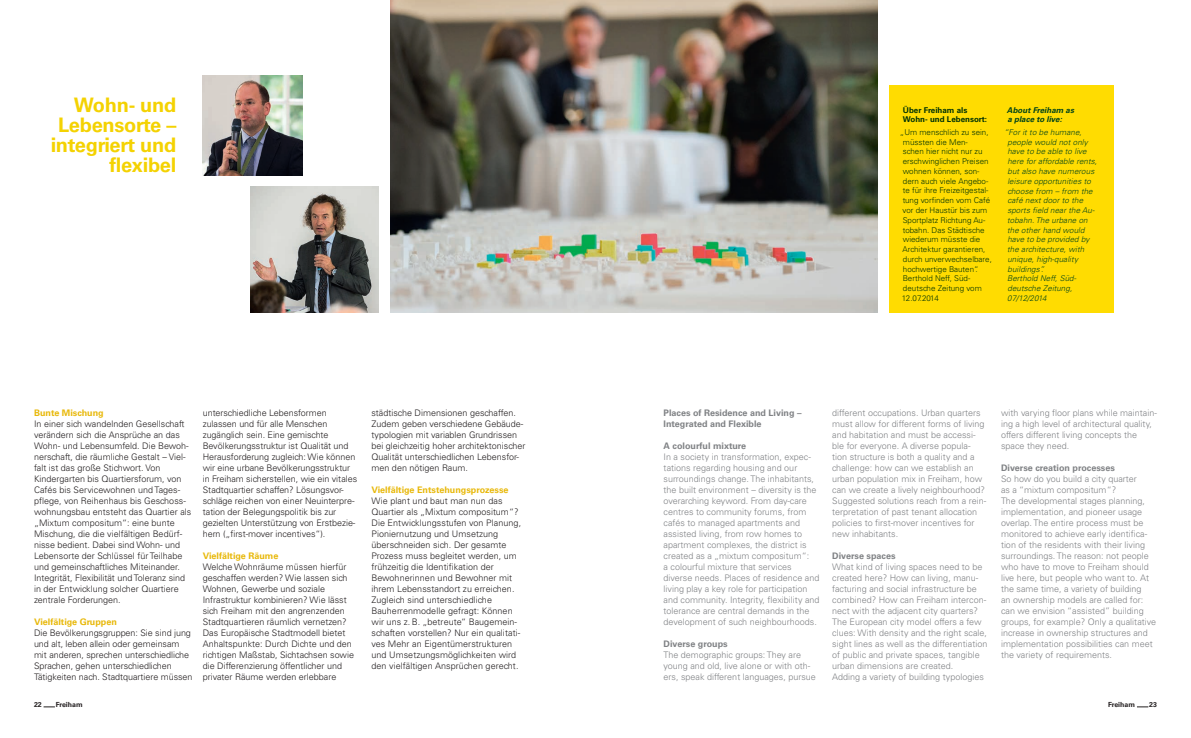
<style>
.page{position:relative;width:1191px;height:738px;background:#fff}
.page>*{position:absolute;margin:0;border:0;box-sizing:border-box;transform-origin:0 0}
.t1{font:700 20px/20px "Univers";letter-spacing:-.015em;color:#f4d202;text-align:right}
.t2{font:300 9px/11px "Univers";color:#231f20}
.t3{font:300 9px/11px "Univers";color:#808285}
.t4{font:700 9px/11px "Univers";color:#808285}
.t5{font:700 9px "Univers";color:#e8b809}
.t6{font:300 8px/9.8px "Univers";color:#003205}
.t7{font:italic 300 8px/9.8px "Univers";letter-spacing:.01em;color:#004318}
.t8{font:700 8px/9.8px "Univers";color:#003205}
.t9{font:italic 700 8px/9.8px "Univers";color:#004318}
.t10{font:700 7px "Univers";color:#231f20}
</style>
<div class="page">
<img style="left:391px;top:0;width:486px;height:312px">
<img style="left:251px;top:186px;width:127px;height:126px">
<img style="left:203px;top:76px;width:99px;height:99px">
<div style="left:890px;top:85px;width:224px;height:227px;background:#ffdc01"></div>
<h1 class="t1" style="left:51px;top:95px;width:127px">Wohn- und<br>Lebensorte – integriert und flexibel</h1>
<p class="t5" style="left:34px;top:407px;width:71px">Bunte Mischung</p>
<p class="t2" style="left:34px;top:418px;width:159px">In einer sich wandelnden Gesellschaft verändern sich die Ansprüche an das Wohn- und Lebensumfeld. Die Bewoh&shy;nerschaft, die räumliche Gestalt – Viel&shy;falt ist das große Stichwort. Von Kindergarten bis Quartiersforum, von Cafés bis Servicewohnen und Tages&shy;pflege, von Reihenhaus bis Geschoss&shy;wohnungsbau entsteht das Quartier als „Mixtum compositum“: eine bunte Mischung, die die vielfältigen Bedürf&shy;nisse bedient. Dabei sind Wohn- und Lebensorte der Schlüssel für Teilhabe und gemeinschaftliches Miteinander.<br>Integrität, Flexibilität und Toleranz sind in der Entwicklung solcher Quartiere zentrale Forderungen.</p>
<p class="t5" style="left:34px;top:616px;width:84px">Vielfältige Gruppen</p>
<p class="t2" style="left:34px;top:627px;width:160px">Die Bevölkerungsgruppen: Sie sind jung und alt, leben allein oder gemeinsam mit anderen, sprechen unterschiedliche Sprachen, gehen unterschiedlichen Tätigkeiten nach. Stadtquartiere müssen</p>
<p class="t2" style="left:203px;top:407px;width:156px">unterschiedliche Lebensformen zulassen und für alle Menschen zugänglich sein. Eine gemischte Bevölkerungsstruktur ist Qualität und Herausforderung zugleich: Wie können wir eine urbane Bevölkerungsstruktur in Freiham sicherstellen, wie ein vitales Stadtquartier schaffen? Lösungsvor&shy;schläge reichen von einer Neuinterpre&shy;tation der Belegungspolitik bis zur gezielten Unterstützung von Erstbezie&shy;hern („first-mover incentives“).</p>
<p class="t5" style="left:203px;top:550px;width:77px">Vielfältige Räume</p>
<p class="t2" style="left:203px;top:561px;width:153px">Welche Wohnräume müssen hierfür geschaffen werden? Wie lassen sich Wohnen, Gewerbe und soziale Infrastruktur kombinieren? Wie lässt sich Freiham mit den angrenzenden Stadtquartieren räumlich vernetzen?<br>Das Europäische Stadtmodell bietet Anhaltspunkte: Durch Dichte und den richtigen Maßstab, Sichtachsen sowie die Differenzierung öffentlicher und privater Räume werden erlebbare</p>
<p class="t2" style="left:371px;top:407px;width:156px">städtische Dimensionen geschaffen.<br>Zudem geben verschiedene Gebäude&shy;typologien mit variablen Grundrissen bei gleichzeitig hoher architektonischer Qualität unterschiedlichen Lebensfor&shy;men den nötigen Raum.</p>
<p class="t5" style="left:371px;top:484px;width:139px">Vielfältige Entstehungsprozesse</p>
<p class="t2" style="left:371px;top:495px;width:151px">Wie plant und baut man nun das Quartier als „Mixtum compositum“?<br>Die Entwicklungsstufen von Planung, Pioniernutzung und Umsetzung überschneiden sich. Der gesamte Prozess muss begleitet werden, um frühzeitig die Identifikation der Bewohnerinnen und Bewohner mit ihrem Lebensstandort zu erreichen.<br>Zugleich sind unterschiedliche Bauherrenmodelle gefragt: Können wir uns z. B. „betreute“ Baugemein&shy;schaften vorstellen? Nur ein qualitati&shy;ves Mehr an Eigentümerstrukturen und Umsetzungsmöglichkeiten wird den vielfältigen Ansprüchen gerecht.</p>
<p class="t8" style="left:902px;top:105px;width:86px">Über Freiham als<br>Wohn- und Lebensort:</p>
<p class="t6" style="left:900px;top:127px;width:93px">„Um menschlich zu sein, müssten die Men-<br>schen hier nicht nur zu erschwinglichen Preisen wohnen können, son&shy;dern auch viele Angebo&shy;te für ihre Freizeitgestal&shy;tung vorfinden vom Café vor der Haustür bis zum<br>Sportplatz Richtung Au&shy;tobahn. Das Städtische wiederum müsste die<br>Architektur garantieren, durch unverwechselbare, hochwertige Bauten“.<br>Berthold Neff, Süd&shy;deutsche Zeitung vom<br>12.07.2014</p>
<p class="t9" style="left:1007px;top:105px;width:69px">About Freiham as a place to live:</p>
<p class="t7" style="left:1007px;top:127px;width:92px;text-indent:-3px">“For it to be humane, people would not only have to be able to live here for affordable rents, but also have numerous leisure opportunities to choose from – from the café next door to the sports field near the Au&shy;tobahn. The urbane on the other hand would have to be provided by the architecture, with unique, high-quality buildings”.<br>Berthold Neff, Süd&shy;deutsche Zeitung,<br>07/12/2014</p>
<p class="t4" style="left:663px;top:407px;width:140px">Places of Residence and Living –<br>Integrated and Flexible</p>
<p class="t4" style="left:663px;top:440px;width:84px">A colourful mixture</p>
<p class="t3" style="left:663px;top:451px;width:158px">In a society in transformation, expec&shy;tations regarding housing and our surroundings change. The inhabitants, the built environment – diversity is the overarching keyword. From day-care centres to community forums, from cafés to managed apartments and assisted living, from row homes to apartment complexes, the district is created as a „mixtum compositum“:<br>a colourful mixture that services diverse needs. Places of residence and living play a key role for participation and community. Integrity, flexibility and tolerance are central demands in the development of such neighbourhoods.</p>
<p class="t4" style="left:663px;top:638px;width:66px">Diverse groups</p>
<p class="t3" style="left:663px;top:649px;width:154px">The demographic groups: They are young and old, live alone or with oth&shy;ers, speak different languages, pursue</p>
<p class="t3" style="left:832px;top:407px;width:156px">different occupations. Urban quarters must allow for different forms of living and habitation and must be accessi&shy;ble for everyone. A diverse popula&shy;tion structure is both a quality and a challenge: how can we establish an urban population mix in Freiham, how can we create a lively neighbourhood?<br>Suggested solutions reach from a rein&shy;terpretation of past tenant allocation policies to first-mover incentives for new inhabitants.</p>
<p class="t4" style="left:832px;top:550px;width:65px">Diverse spaces</p>
<p class="t3" style="left:832px;top:561px;width:157px">What kind of living spaces need to be created here? How can living, manu&shy;facturing and social infrastructure be combined? How can Freiham intercon&shy;nect with the adjacent city quarters?<br>The European city model offers a few clues: With density and the right scale, sight lines as well as the differentiation of public and private spaces, tangible urban dimensions are created.<br>Adding a variety of building typologies</p>
<p class="t3" style="left:1001px;top:407px;width:157px">with varying floor plans while maintain&shy;ing a high level of architectural quality, offers different living concepts the space they need.</p>
<p class="t4" style="left:1001px;top:462px;width:115px">Diverse creation processes</p>
<p class="t3" style="left:1001px;top:473px;width:157px">So how do you build a city quarter<br>as a “mixtum compositum“?<br>The developmental stages planning, implementation, and pioneer usage overlap. The entire process must be monitored to achieve early identifica&shy;tion of the residents with their living surroundings. The reason: not people who have to move to Freiham should live here, but people who want to. At the same time, a variety of building<br>an ownership models are called for: can we envision “assisted” building groups, for example? Only a qualitative increase in ownership structures and implementation possibilities can meet the variety of requirements.</p>
<p class="t10" style="left:34px;top:699px;width:9px">22</p>
<p class="t10" style="left:56px;top:699px;width:28px">Freiham</p>
<p class="t10" style="left:1108px;top:699px;width:28px">Freiham</p>
<p class="t10" style="left:1149px;top:699px;width:9px">23</p>
</div>
